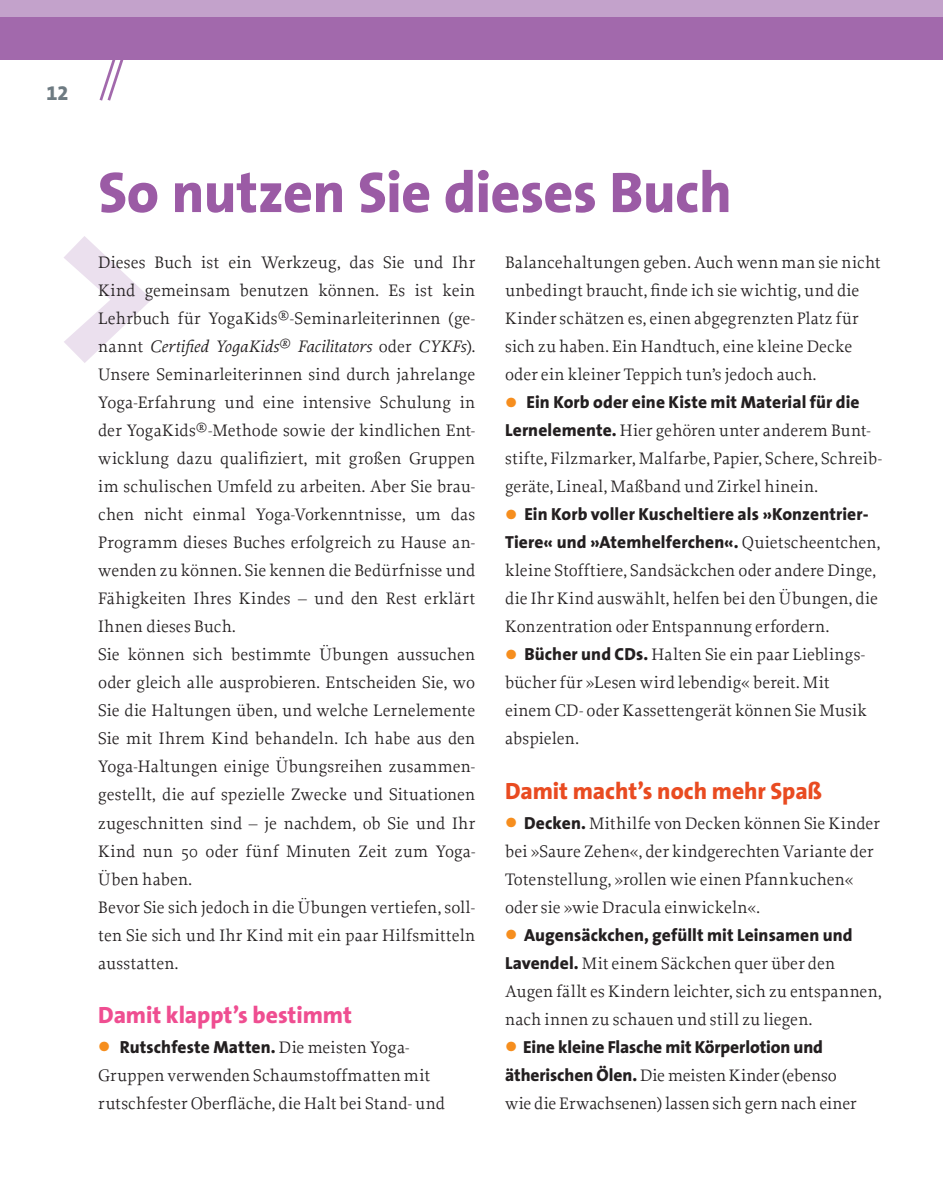
<style>
.page{position:relative;width:943px;height:1194px;background:#fff}
.page>*{position:absolute;margin:0;border:0;box-sizing:border-box;transform-origin:0 0}
.t1{font:800 210px "The Sans";color:#ebe0ee}
.t2{font:63px "Proforma";color:#a269ac}
.t3{font:800 57.75px "The Sans";letter-spacing:-.01em;color:#9b5ba5}
.t4{font:800 23.62px "The Sans";letter-spacing:-.005em;color:#e94b21}
.t5{font:800 23.62px "The Sans";letter-spacing:-.005em;color:#ef4e91}
.t6{font:20.12px "The Sans Extra Bold Expert";color:#6e7b82}
.t7{font:17.5px/28px "Proforma";letter-spacing:.01em;color:#231f20}
.t8{font:800 17.5px/28px "The Sans";letter-spacing:.005em;color:#231f20}
.s1{font-style:italic}
.s2{font-size:28.88px;color:#f68e1e}
.s3{font-family:"Proforma";font-weight:400}
.s4{font-family:"The Sans";font-weight:800}
.s5{font-family:"The Sans";font-weight:800;font-size:28.88px;color:#f68e1e}
</style>
<div class="page">
<div style="left:0;top:0;width:943px;height:60px;background:#a269ac"></div>
<div style="left:0;top:0;width:943px;height:17px;background:#c3a2cb"></div>
<p class="t6" style="left:47px;top:76px;width:23px">12</p>
<h2 class="t2" style="left:98px;top:41px;width:28px">//</h2>
<h3 class="t3" style="left:98px;top:144px;width:635px">So nutzen Sie dieses Buch</h3>
<h1 class="t1" style="left:54px;top:104px;width:108px">&gt;</h1>
<p class="t7" style="left:98px;top:248px;width:379px">Dieses Buch ist ein Werkzeug, das Sie und Ihr Kind gemeinsam benutzen können. Es ist kein Lehrbuch für YogaKids<sup>®</sup>-Seminarleiterinnen (ge&shy;nannt <span class="s1">Certified YogaKids</span><sup>®</sup> <span class="s1">Facilitators</span> oder <span class="s1">CYKFs</span>).<br>Unsere Seminarleiterinnen sind durch jahrelange Yoga-Erfahrung und eine intensive Schulung in der YogaKids<sup>®</sup>-Methode sowie der kindlichen Ent&shy;wicklung dazu qualifiziert, mit großen Gruppen im schulischen Umfeld zu arbeiten. Aber Sie brau&shy;chen nicht einmal Yoga-Vorkenntnisse, um das Programm dieses Buches erfolgreich zu Hause an&shy;wenden zu können. Sie kennen die Bedürfnisse und Fähigkeiten Ihres Kindes – und den Rest erklärt Ihnen dieses Buch.<br>Sie können sich bestimmte Übungen aussuchen oder gleich alle ausprobieren. Entscheiden Sie, wo Sie die Haltungen üben, und welche Lernelemente Sie mit Ihrem Kind behandeln. Ich habe aus den Yoga-Haltungen einige Übungsreihen zusammen&shy;gestellt, die auf spezielle Zwecke und Situationen zugeschnitten sind – je nachdem, ob Sie und Ihr Kind nun 50 oder fünf Minuten Zeit zum Yoga-Üben haben.<br>Bevor Sie sich jedoch in die Übungen vertiefen, soll&shy;ten Sie sich und Ihr Kind mit ein paar Hilfsmitteln ausstatten.</p>
<h3 class="t5" style="left:98px;top:994px;width:255px">Damit klappt’s bestimmt</h3>
<p class="t8" style="left:98px;top:1032px;width:313px"><span class="s2">•</span> Rutschfeste Matten. <span class="s3">Die meisten Yoga-</span></p>
<p class="t7" style="left:98px;top:1060px;width:348px">Gruppen verwenden Schaumstoffmatten mit rutschfester Oberfläche, die Halt bei Stand- und</p>
<p class="t7" style="left:505px;top:248px;width:377px">Balancehaltungen geben. Auch wenn man sie nicht unbedingt braucht, finde ich sie wichtig, und die Kinder schätzen es, einen abgegrenzten Platz für sich zu haben. Ein Handtuch, eine kleine Decke oder ein kleiner Teppich tun’s jedoch auch.</p>
<p class="t8" style="left:505px;top:388px;width:356px"><span class="s2">•</span> Ein Korb oder eine Kiste mit Material für die</p>
<p class="t7" style="left:505px;top:416px;width:379px"><span class="s4">Lernelemente.</span> Hier gehören unter anderem Bunt&shy;stifte, Filzmarker, Malfarbe, Papier, Schere, Schreib&shy;geräte, Lineal, Maßband und Zirkel hinein.</p>
<p class="t8" style="left:505px;top:500px;width:377px"><span class="s2">•</span> Ein Korb voller Kuscheltiere als »Konzentrier-<br>Tiere« und »Atemhelferchen«. <span class="s3">Quietscheentchen,</span></p>
<p class="t7" style="left:505px;top:556px;width:374px;text-align:justify">kleine Stofftiere, Sandsäckchen oder andere Dinge, die Ihr Kind auswählt, helfen bei den Übungen, die Konzentration oder Entspannung erfordern.</p>
<p class="t7" style="left:505px;top:640px;width:363px"><span class="s5">•</span> <span class="s4">Bücher und CDs.</span> Halten Sie ein paar Lieblings&shy;bücher für »Lesen wird lebendig« bereit. Mit einem CD- oder Kassettengerät können Sie Musik abspielen.</p>
<h3 class="t4" style="left:505px;top:770px;width:319px">Damit macht’s noch mehr Spaß</h3>
<p class="t7" style="left:505px;top:808px;width:376px"><span class="s5">•</span> <span class="s4">Decken.</span> Mithilfe von Decken können Sie Kinder bei »Saure Zehen«, der kindgerechten Variante der Totenstellung, »rollen wie einen Pfannkuchen« oder sie »wie Dracula einwickeln«.</p>
<p class="t8" style="left:505px;top:920px;width:349px"><span class="s2">•</span> Augensäckchen, gefüllt mit Leinsamen und</p>
<p class="t7" style="left:505px;top:948px;width:378px"><span class="s4">Lavendel.</span> Mit einem Säckchen quer über den<br>Augen fällt es Kindern leichter, sich zu entspannen, nach innen zu schauen und still zu liegen.</p>
<p class="t8" style="left:505px;top:1032px;width:319px"><span class="s2">•</span> Eine kleine Flasche mit Körperlotion und</p>
<p class="t7" style="left:505px;top:1060px;width:353px"><span class="s4">ätherischen Ölen.</span> Die meisten Kinder (ebenso wie die Erwachsenen) lassen sich gern nach einer</p>
</div>
